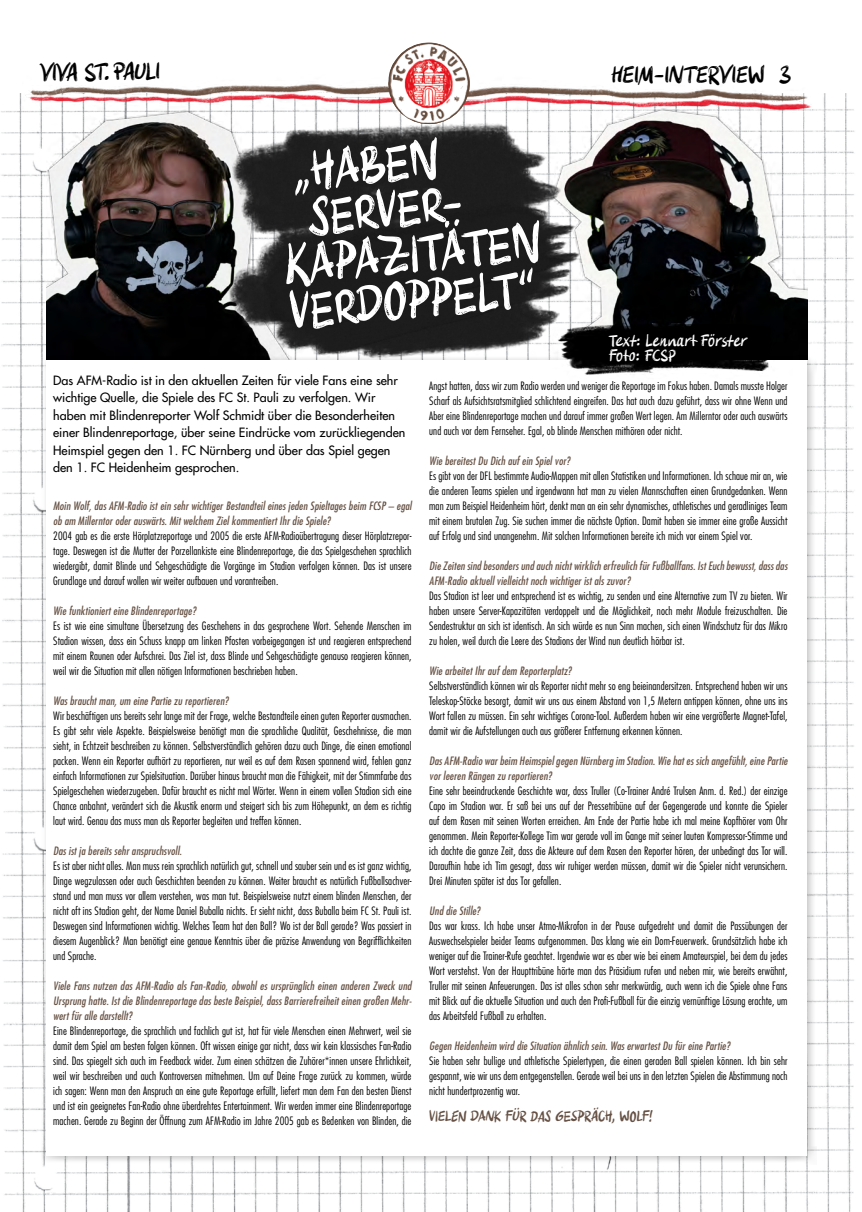
<style>
.page{position:relative;width:862px;height:1212px;background:#fff}
.page>*{position:absolute;margin:0;border:0;box-sizing:border-box;transform-origin:0 0}
.t1{font:51.5px "FCSP Handspiel Regular Textur";color:#fff}
.t2{font:25px "FCSP Handspiel Regular Textur";letter-spacing:-.01em;color:#000}
.t3{font:16.5px/15px "FCSP Handspiel Regular Textur";letter-spacing:-.005em;color:#fff}
.t4{font:15px "FCSP Handspiel";letter-spacing:-.005em;color:#665144}
.t5{font:500 12.5px/17.5px "Futura Std";color:#000}
.t6{font:300 condensed 11.25px/15px "Futura Std";letter-spacing:.01em;color:#000;text-align:justify}
.t7{font:italic condensed 11.25px/15px "Futura Std";letter-spacing:.01em;color:#665144}
</style>
<div class="page">
<img style="left:1px;top:93px;width:854px;height:1119px">
<img style="left:46px;top:113px;width:128px;height:242px">
<img style="left:687px;top:113px;width:119px;height:242px">
<img style="left:22px;top:86px;width:792px;height:27px">
<img style="left:174px;top:56px;width:513px;height:299px">
<img style="left:217px;top:164px;width:409px;height:191px">
<div style="left:0;top:61px;width:14px;height:162px;background:#fff"></div>
<img style="left:388px;top:43px;width:81px;height:81px;border-radius:39px">
<img style="left:1px;top:604px;width:1px;height:41px">
<div style="left:41px;top:355px;width:775px;height:810px;background:#000;opacity:.23"></div>
<div style="left:46px;top:360px;width:760px;height:795px;background:#fff"></div>
<img style="left:541px;top:324px;width:250px;height:51px">
<h2 class="t2" style="left:40px;top:58px;width:122px;rotate:-1deg">VIVA ST. PAULI</h2>
<h2 class="t2" style="left:611px;top:59px;width:181px">HEIM-INTERVIEW 3</h2>
<h1 class="t1" style="left:287px;top:141px;width:149px;rotate:-5deg">„HABEN</h1>
<h1 class="t1" style="left:306px;top:185px;width:159px;rotate:-5deg">SERVER-</h1>
<h1 class="t1" style="left:282px;top:233px;width:257px;rotate:-5deg">KAPAZITÄTEN</h1>
<h1 class="t1" style="left:287px;top:279px;width:249px;rotate:-5deg">VERDOPPELT“</h1>
<h3 class="t3" style="left:608px;top:334px;width:139px">Text: Lennart Förster<br>Foto: FCSP</h3>
<p class="t5" style="left:53px;top:371px;width:353px">Das AFM-Radio ist in den aktuellen Zeiten für viele Fans eine sehr wichtige Quelle, die Spiele des FC St. Pauli zu verfolgen. Wir haben mit Blindenreporter Wolf Schmidt über die Besonderheiten einer Blindenreportage, über seine Eindrücke vom zurückliegenden Heimspiel gegen den 1. FC Nürnberg und über das Spiel gegen den 1. FC Heidenheim gesprochen.</p>
<p class="t7" style="left:53px;top:499px;width:359px">Moin Wolf, das AFM-Radio ist ein sehr wichtiger Bestandteil eines jeden Spieltages beim FCSP – egal ob am Millerntor oder auswärts. Mit welchem Ziel kommentiert Ihr die Spiele?</p>
<p class="t6" style="left:53px;top:528px;width:359px">2004 gab es die erste Hörplatzreportage und 2005 die erste AFM-Radioübertragung dieser Hörplatzrepor&shy;tage. Deswegen ist die Mutter der Porzellankiste eine Blindenreportage, die das Spielgeschehen sprachlich wiedergibt, damit Blinde und Sehgeschädigte die Vorgänge im Stadion verfolgen können. Das ist unsere Grundlage und darauf wollen wir weiter aufbauen und vorantreiben.</p>
<p class="t7" style="left:53px;top:604px;width:144px">Wie funktioniert eine Blindenreportage?</p>
<p class="t6" style="left:53px;top:618px;width:359px">Es ist wie eine simultane Übersetzung des Geschehens in das gesprochene Wort. Sehende Menschen im Stadion wissen, dass ein Schuss knapp am linken Pfosten vorbeigegangen ist und reagieren entsprechend mit einem Raunen oder Aufschrei. Das Ziel ist, dass Blinde und Sehgeschädigte genauso reagieren können, weil wir die Situation mit allen nötigen Informationen beschrieben haben.</p>
<p class="t7" style="left:53px;top:694px;width:177px">Was braucht man, um eine Partie zu reportieren?</p>
<p class="t6" style="left:53px;top:708px;width:359px">Wir beschäftigen uns bereits sehr lange mit der Frage, welche Bestandteile einen guten Reporter ausmachen.<br>Es gibt sehr viele Aspekte. Beispielsweise benötigt man die sprachliche Qualität, Geschehnisse, die man sieht, in Echtzeit beschreiben zu können. Selbstverständlich gehören dazu auch Dinge, die einen emotional packen. Wenn ein Reporter aufhört zu reportieren, nur weil es auf dem Rasen spannend wird, fehlen ganz einfach Informationen zur Spielsituation. Darüber hinaus braucht man die Fähigkeit, mit der Stimmfarbe das Spielgeschehen wiederzugeben. Dafür braucht es nicht mal Wörter. Wenn in einem vollen Stadion sich eine Chance anbahnt, verändert sich die Akustik enorm und steigert sich bis zum Höhepunkt, an dem es richtig laut wird. Genau das muss man als Reporter begleiten und treffen können.</p>
<p class="t7" style="left:53px;top:844px;width:130px">Das ist ja bereits sehr anspruchsvoll.</p>
<p class="t6" style="left:53px;top:858px;width:359px">Es ist aber nicht alles. Man muss rein sprachlich natürlich gut, schnell und sauber sein und es ist ganz wichtig, Dinge wegzulassen oder auch Geschichten beenden zu können. Weiter braucht es natürlich Fußballsachver&shy;stand und man muss vor allem verstehen, was man tut. Beispielsweise nutzt einem blinden Menschen, der nicht oft ins Stadion geht, der Name Daniel Buballa nichts. Er sieht nicht, dass Buballa beim FC St. Pauli ist.<br>Deswegen sind Informationen wichtig. Welches Team hat den Ball? Wo ist der Ball gerade? Was passiert in diesem Augenblick? Man benötigt eine genaue Kenntnis über die präzise Anwendung von Begrifflichkeiten und Sprache.</p>
<p class="t7" style="left:53px;top:979px;width:360px;text-align:justify">Viele Fans nutzen das AFM-Radio als Fan-Radio, obwohl es ursprünglich einen anderen Zweck und Ursprung hatte. Ist die Blindenreportage das beste Beispiel, dass Barrierefreiheit einen großen Mehr&shy;wert für alle darstellt?</p>
<p class="t6" style="left:53px;top:1023px;width:359px">Eine Blindenreportage, die sprachlich und fachlich gut ist, hat für viele Menschen einen Mehrwert, weil sie damit dem Spiel am besten folgen können. Oft wissen einige gar nicht, dass wir kein klassisches Fan-Radio sind. Das spiegelt sich auch im Feedback wider. Zum einen schätzen die Zuhörer*innen unsere Ehrlichkeit, weil wir beschreiben und auch Kontroversen mitnehmen. Um auf Deine Frage zurück zu kommen, würde ich sagen: Wenn man den Anspruch an eine gute Reportage erfüllt, liefert man dem Fan den besten Dienst und ist ein geeignetes Fan-Radio ohne überdrehtes Entertainment. Wir werden immer eine Blindenreportage machen. Gerade zu Beginn der Öffnung zum AFM-Radio im Jahre 2005 gab es Bedenken von Blinden, die</p>
<p class="t6" style="left:429px;top:378px;width:359px">Angst hatten, dass wir zum Radio werden und weniger die Reportage im Fokus haben. Damals musste Holger Scharf als Aufsichtsratsmitglied schlichtend eingreifen. Das hat auch dazu geführt, dass wir ohne Wenn und Aber eine Blindenreportage machen und darauf immer großen Wert legen. Am Millerntor oder auch auswärts und auch vor dem Fernseher. Egal, ob blinde Menschen mithören oder nicht.</p>
<p class="t7" style="left:429px;top:454px;width:142px">Wie bereitest Du Dich auf ein Spiel vor?</p>
<p class="t6" style="left:429px;top:468px;width:359px">Es gibt von der DFL bestimmte Audio-Mappen mit allen Statistiken und Informationen. Ich schaue mir an, wie die anderen Teams spielen und irgendwann hat man zu vielen Mannschaften einen Grundgedanken. Wenn man zum Beispiel Heidenheim hört, denkt man an ein sehr dynamisches, athletisches und geradliniges Team mit einem brutalen Zug. Sie suchen immer die nächste Option. Damit haben sie immer eine große Aussicht auf Erfolg und sind unangenehm. Mit solchen Informationen bereite ich mich vor einem Spiel vor.</p>
<p class="t7" style="left:429px;top:559px;width:359px">Die Zeiten sind besonders und auch nicht wirklich erfreulich für Fußballfans. Ist Euch bewusst, dass das<br>AFM-Radio aktuell vielleicht noch wichtiger ist als zuvor?</p>
<p class="t6" style="left:429px;top:588px;width:359px">Das Stadion ist leer und entsprechend ist es wichtig, zu senden und eine Alternative zum TV zu bieten. Wir haben unsere Server-Kapazitäten verdoppelt und die Möglichkeit, noch mehr Module freizuschalten. Die Sendestruktur an sich ist identisch. An sich würde es nun Sinn machen, sich einen Windschutz für das Mikro zu holen, weil durch die Leere des Stadions der Wind nun deutlich hörbar ist.</p>
<p class="t7" style="left:429px;top:664px;width:144px">Wie arbeitet Ihr auf dem Reporterplatz?</p>
<p class="t6" style="left:429px;top:678px;width:359px">Selbstverständlich können wir als Reporter nicht mehr so eng beieinandersitzen. Entsprechend haben wir uns Teleskop-Stöcke besorgt, damit wir uns aus einem Abstand von 1,5 Metern antippen können, ohne uns ins Wort fallen zu müssen. Ein sehr wichtiges Corona-Tool. Außerdem haben wir eine vergrößerte Magnet-Tafel, damit wir die Aufstellungen auch aus größerer Entfernung erkennen können.</p>
<p class="t7" style="left:429px;top:754px;width:359px">Das AFM-Radio war beim Heimspiel gegen Nürnberg im Stadion. Wie hat es sich angefühlt, eine Partie vor leeren Rängen zu reportieren?</p>
<p class="t6" style="left:429px;top:783px;width:359px">Eine sehr beeindruckende Geschichte war, dass Truller (Co-Trainer André Trulsen Anm. d. Red.) der einzige Capo im Stadion war. Er saß bei uns auf der Pressetribüne auf der Gegengerade und konnte die Spieler auf dem Rasen mit seinen Worten erreichen. Am Ende der Partie habe ich mal meine Kopfhörer vom Ohr genommen. Mein Reporter-Kollege Tim war gerade voll im Gange mit seiner lauten Kompressor-Stimme und ich dachte die ganze Zeit, dass die Akteure auf dem Rasen den Reporter hören, der unbedingt das Tor will.<br>Daraufhin habe ich Tim gesagt, dass wir ruhiger werden müssen, damit wir die Spieler nicht verunsichern.<br>Drei Minuten später ist das Tor gefallen.</p>
<p class="t7" style="left:429px;top:903px;width:52px">Und die Stille?</p>
<p class="t6" style="left:429px;top:918px;width:359px">Das war krass. Ich habe unser Atmo-Mikrofon in der Pause aufgedreht und damit die Passübungen der Auswechselspieler beider Teams aufgenommen. Das klang wie ein Dom-Feuerwerk. Grundsätzlich habe ich weniger auf die Trainer-Rufe geachtet. Irgendwie war es aber wie bei einem Amateurspiel, bei dem du jedes Wort verstehst. Von der Haupttribüne hörte man das Präsidium rufen und neben mir, wie bereits erwähnt, Truller mit seinen Anfeuerungen. Das ist alles schon sehr merkwürdig, auch wenn ich die Spiele ohne Fans mit Blick auf die aktuelle Situation und auch den Profi-Fußball für die einzig vernünftige Lösung erachte, um das Arbeitsfeld Fußball zu erhalten.</p>
<p class="t7" style="left:429px;top:1038px;width:302px">Gegen Heidenheim wird die Situation ähnlich sein. Was erwartest Du für eine Partie?</p>
<p class="t6" style="left:429px;top:1053px;width:359px">Sie haben sehr bullige und athletische Spielertypen, die einen geraden Ball spielen können. Ich bin sehr gespannt, wie wir uns dem entgegenstellen. Gerade weil bei uns in den letzten Spielen die Abstimmung noch nicht hundertprozentig war.</p>
<h3 class="t4" style="left:429px;top:1107px;width:225px">VIELEN DANK FÜR DAS GESPRÄCH, WOLF!</h3>
</div>
